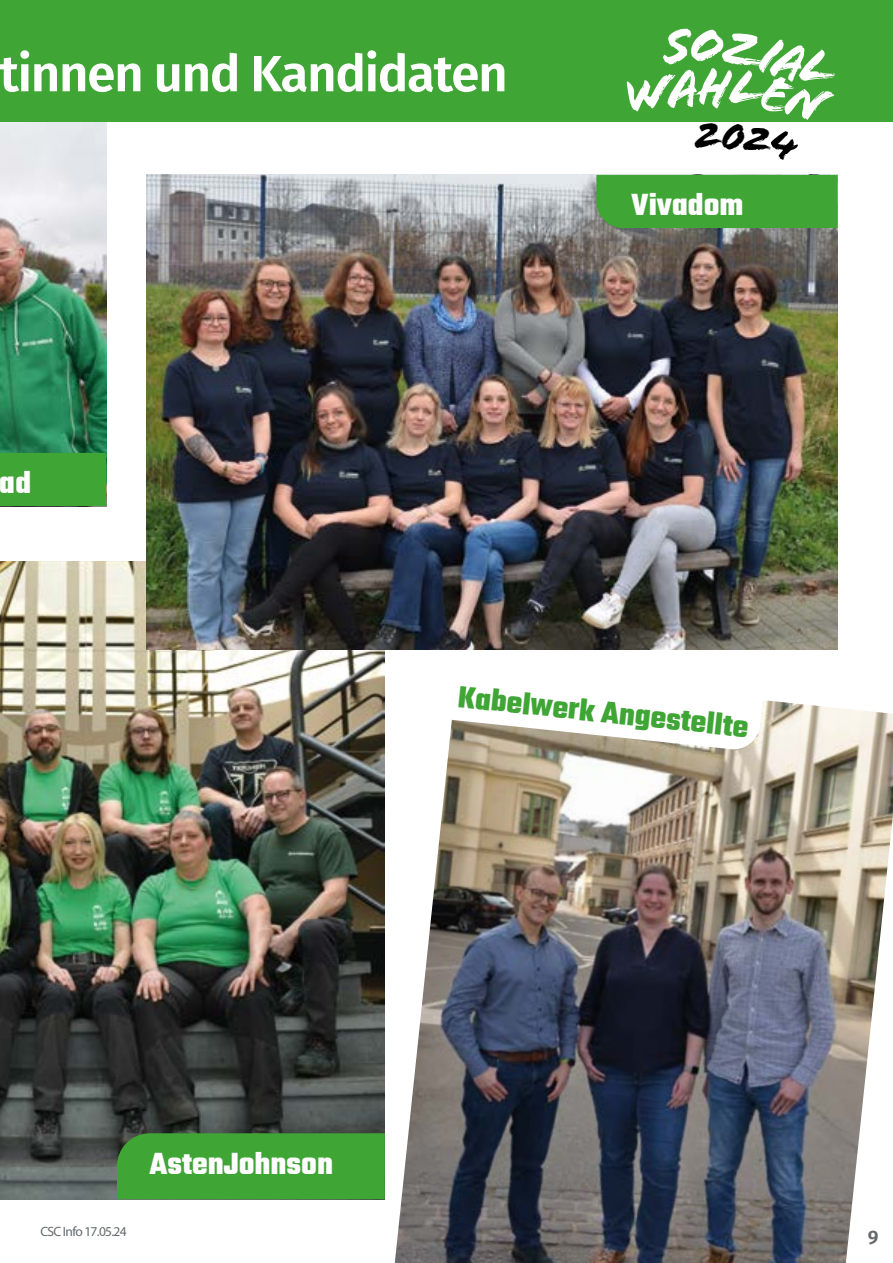
<style>
.page{position:relative;width:893px;height:1263px;background:#fff}
.page>*{position:absolute;margin:0;border:0;box-sizing:border-box;transform-origin:0 0}
.t1{font:53.85px "Flood Std";color:#fff}
.t2{font:600 51px "Fira Sans";letter-spacing:-.025em;color:#fff}
.t3{font:700 33px "Teko";color:#fff}
.t4{font:700 33px "Teko";color:#3fa535}
.t5{font:600 19.5px "Fira Sans";color:#64696c}
.t6{font:13.5px "Myriad Pro";letter-spacing:-.05em;color:#64696c}
</style>
<div class="page">
<img style="left:0;top:561px;width:385px;height:638px">
<img style="left:147px;top:174px;width:691px;height:475px">
<img style="left:0;top:121px;width:106px;height:332px">
<div style="left:0;top:0;width:893px;height:121px;background:#3fa535"></div>
<div style="left:0;top:453px;width:106px;height:53px;background:#3fa535"></div>
<div style="left:596px;top:175px;width:242px;height:53px;background:#3fa535"></div>
<img style="left:395px;top:700px;width:498px;height:563px">
<svg style="left:451px;top:700px;width:312px;height:51px"></svg>
<div style="left:117px;top:1133px;width:268px;height:66px;background:#3fa535"></div>
<svg style="left:626px;top:121px;width:214px;height:1px"></svg>
<h2 class="t2" style="left:0;top:32px;width:510px">tinnen und Kandidaten</h2>
<p class="t3" style="left:0;top:462px;width:33px">ad</p>
<h1 class="t1" style="left:697px;top:55px;width:36px">H</h1>
<p class="t3" style="left:631px;top:184px;width:114px">Vivadom</p>
<p class="t4" style="left:460px;top:675px;width:293px;rotate:6deg">Kabelwerk Angestellte</p>
<p class="t6" style="left:40px;top:1223px;width:88px">CSC Info 17.05.24</p>
<p class="t3" style="left:150px;top:1142px;width:185px">AstenJohnson</p>
<p class="t5" style="left:868px;top:1221px;width:12px">9</p>
</div>
